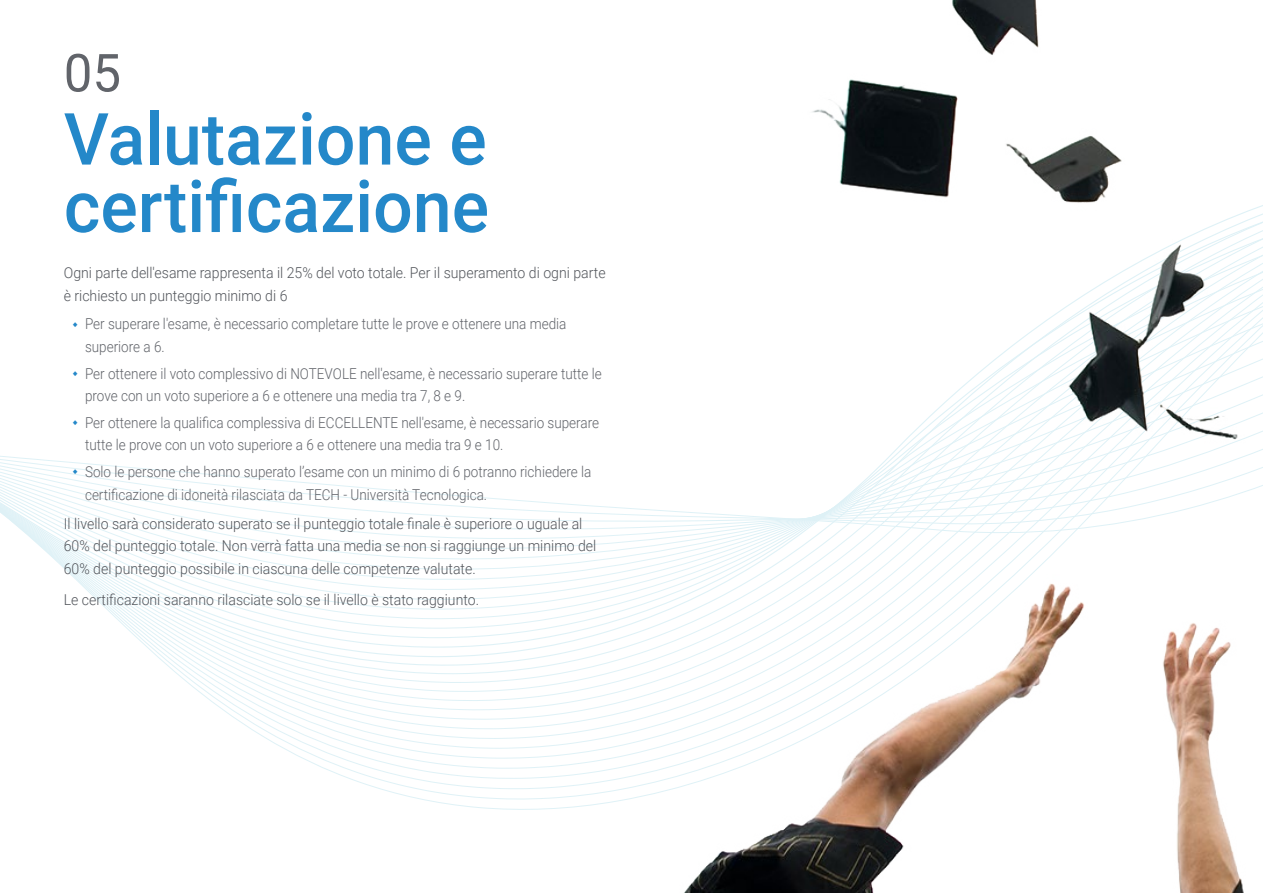
<style>
.page{position:relative;width:1263px;height:893px;background:#fff}
.page>*{position:absolute;margin:0;border:0;box-sizing:border-box;transform-origin:0 0}
.t1{font:500 72px/67.5px "Roboto";color:#2488c9}
.t2{font:52.5px "Roboto";color:#61646a}
.t3{font:300 15px/22.5px "Roboto";color:#61646a;scale:.9 1}
.t4{font:300 15px/22.5px "Roboto";color:#52555b;scale:.94 1}
</style>
<div class="page">
<svg style="left:0;top:456px;width:642px;height:354px"></svg>
<img style="left:642px;top:0;width:621px;height:893px">
<svg style="left:73px;top:469px;width:5px;height:5px"></svg>
<h2 class="t2" style="left:64px;top:36px;width:59px">05</h2>
<h1 class="t1" style="left:64px;top:103px;width:427px">Valutazione e certificazione</h1>
<p class="t4" style="left:64px;top:261px;width:578px">Ogni parte dell'esame rappresenta il 25% del voto totale. Per il superamento di ogni parte è richiesto un punteggio minimo di 6</p>
<p class="t3" style="left:85px;top:312px;width:536px">Per superare l'esame, è necessario completare tutte le prove e ottenere una media superiore a 6.</p>
<p class="t3" style="left:85px;top:361px;width:576px">Per ottenere il voto complessivo di NOTEVOLE nell'esame, è necessario superare tutte le prove con un voto superiore a 6 e ottenere una media tra 7, 8 e 9.</p>
<p class="t3" style="left:85px;top:411px;width:573px">Per ottenere la qualifica complessiva di ECCELLENTE nell'esame, è necessario superare tutte le prove con un voto superiore a 6 e ottenere una media tra 9 e 10.</p>
<p class="t3" style="left:85px;top:460px;width:564px">Solo le persone che hanno superato l’esame con un minimo di 6 potranno richiedere la certificazione di idoneità rilasciata da TECH - Università Tecnologica.</p>
<p class="t4" style="left:64px;top:511px;width:568px">Il livello sarà considerato superato se il punteggio totale finale è superiore o uguale al<br>60% del punteggio totale. Non verrà fatta una media se non si raggiunge un minimo del<br>60% del punteggio possibile in ciascuna delle competenze valutate.</p>
<p class="t4" style="left:64px;top:587px;width:443px">Le certificazioni saranno rilasciate solo se il livello è stato raggiunto.</p>
</div>
